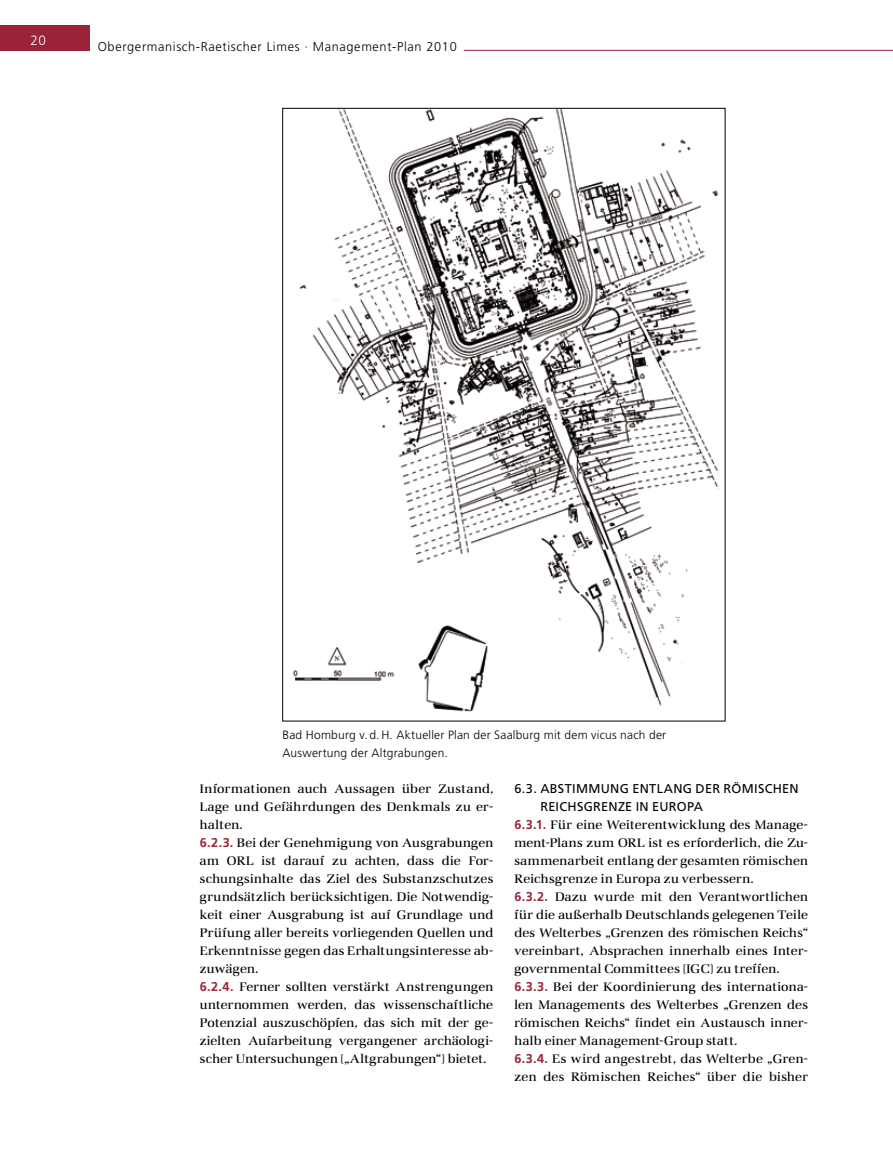
<style>
.page{position:relative;width:893px;height:1149px;background:#fff}
.page>*{position:absolute;margin:0;border:0;box-sizing:border-box;transform-origin:0 0}
.t1{font:300 13.5px "Frutiger LT";color:#fff}
.t2{font:12.75px/18px "Marconi EF";letter-spacing:.025em;color:#000}
.t3{font:12.75px/18px "Frutiger LT";letter-spacing:.025em;color:#000}
.t4{font:300 12.75px "Frutiger LT";letter-spacing:.05em;color:#000}
.t5{font:300 12px/18px "Frutiger LT";letter-spacing:.015em;color:#000}
.s1{font-family:"Frutiger LT";font-weight:700;color:#9a2239}
</style>
<div class="page">
<div style="left:0;top:25px;width:89px;height:26px;background:#9a2239"></div>
<img style="left:292px;top:110px;width:427px;height:602px">
<hr style="left:464px;top:50px;width:429px;height:1px;background:#9a2239">
<p class="t1" style="left:30px;top:32px;width:17px">20</p>
<p class="t4" style="left:98px;top:39px;width:360px">Obergermanisch-Raetischer Limes · Management-Plan 2010</p>
<p class="t5" style="left:282px;top:725px;width:385px">Bad Homburg v. d.H. Aktueller Plan der Saalburg mit dem vicus nach der<br>Auswertung der Altgrabungen.</p>
<p class="t2" style="left:200px;top:779px;width:295px">Informationen auch Aussagen über Zustand, Lage und Gefährdungen des Denkmals zu er&shy;halten.<br><span class="s1">6.2.3.</span> Bei der Genehmigung von Ausgrabungen am ORL ist darauf zu achten, dass die For&shy;schungsinhalte das Ziel des Substanzschutzes grundsätzlich berücksichtigen. Die Notwendig&shy;keit einer Ausgrabung ist auf Grundlage und Prüfung aller bereits vorliegenden Quellen und Erkenntnisse gegen das Erhaltungsinteresse ab&shy;zuwägen.<br><span class="s1">6.2.4.</span> Ferner sollten verstärkt Anstrengungen unternommen werden, das wissenschaftliche Potenzial auszuschöpfen, das sich mit der ge&shy;zielten Aufarbeitung vergangener archäologi&shy;scher Untersuchungen („Altgrabungen“) bietet.</p>
<p class="t3" style="left:540px;top:779px;width:260px;text-indent:-26px">6.3. ABSTIMMUNG ENTLANG DER RÖMISCHEN<br>REICHSGRENZE IN EUROPA</p>
<p class="t2" style="left:514px;top:815px;width:295px"><span class="s1">6.3.1.</span> Für eine Weiterentwicklung des Manage&shy;ment-Plans zum ORL ist es erforderlich, die Zu&shy;sammenarbeit entlang der gesamten römischen Reichsgrenze in Europa zu verbessern.<br><span class="s1">6.3.2.</span> Dazu wurde mit den Verantwortlichen für die außerhalb Deutschlands gelegenen Teile des Welterbes „Grenzen des römischen Reichs“ vereinbart, Absprachen innerhalb eines Inter&shy;governmental Committees (IGC) zu treffen.<br><span class="s1">6.3.3.</span> Bei der Koordinierung des internationa&shy;len Managements des Welterbes „Grenzen des römischen Reichs“ findet ein Austausch inner&shy;halb einer Management-Group statt.<br><span class="s1">6.3.4.</span> Es wird angestrebt, das Welterbe „Gren&shy;zen des Römischen Reiches“ über die bisher</p>
</div>
